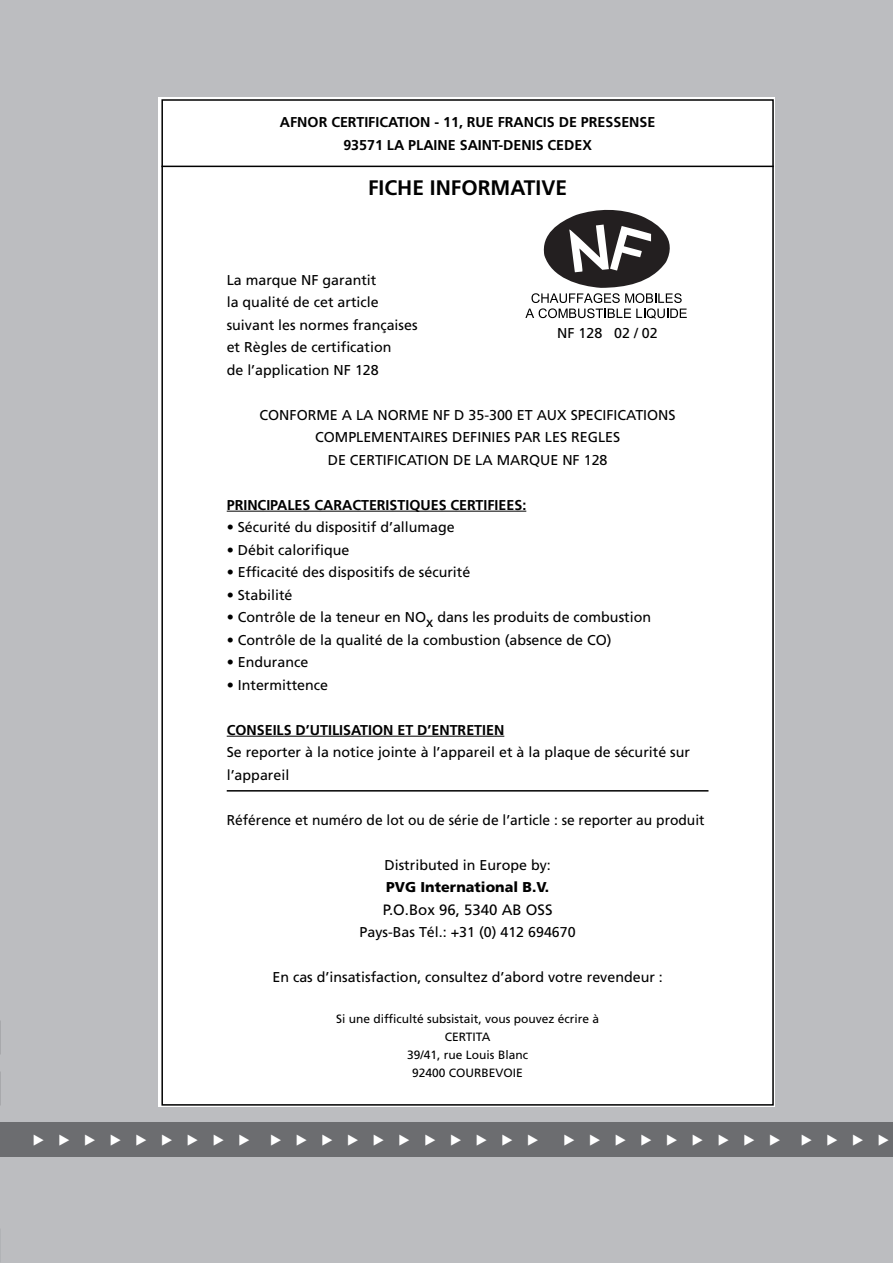
<style>
.page{position:relative;width:893px;height:1263px;background:#bcbdc0}
.page>*{position:absolute;margin:0;border:0;box-sizing:border-box;transform-origin:0 0}
.t1{font:700 21px "Frutiger";color:#000}
.t2{font:15px "Frutiger";color:#000}
.t3{font:14.25px/22.5px "Frutiger";color:#000}
.t4{font:700 14.25px/22.5px "Frutiger";color:#000;text-align:center}
.t5{font:14.25px "European Pi Three";color:#fff}
.t6{font:12px/18px "Frutiger";color:#000;text-align:center}
.s1{font-weight:700}
.s2{font-weight:900}
</style>
<div class="page">
<div style="left:0;top:1123px;width:893px;height:34px;background:#6c6d70"></div>
<div style="left:158px;top:97px;width:617px;height:1009px;background:#fff"></div>
<hr style="left:227px;top:511px;width:299px;height:1px;background:#000">
<hr style="left:227px;top:736px;width:277px;height:1px;background:#000">
<hr style="left:227px;top:790px;width:481px;height:1px;background:#000">
<hr style="left:161px;top:166px;width:613px;height:1px;background:#000">
<svg style="left:525px;top:209px;width:162px;height:110px"></svg>
<p class="t4" style="left:280px;top:111px;width:377px">AFNOR CERTIFICATION - 11, RUE FRANCIS DE PRESSENSE<br>93571 LA PLAINE SAINT-DENIS CEDEX</p>
<p class="t1" style="left:368px;top:175px;width:200px">FICHE INFORMATIVE</p>
<p class="t3" style="left:227px;top:268px;width:192px">La marque NF garantit<br>la qualité de cet article suivant les normes françaises et Règles de certification<br>de l’application NF 128</p>
<p class="t3" style="left:260px;top:403px;width:418px;text-align:center">CONFORME A LA NORME NF D 35-300 ET AUX SPECIFICATIONS<br>COMPLEMENTAIRES DEFINIES PAR LES REGLES<br>DE CERTIFICATION DE LA MARQUE NF 128</p>
<p class="t4" style="left:227px;top:493px;width:301px">PRINCIPALES CARACTERISTIQUES CERTIFIEES:</p>
<p class="t3" style="left:227px;top:516px;width:230px">• Sécurité du dispositif d’allumage</p>
<p class="t3" style="left:227px;top:538px;width:124px">• Débit calorifique</p>
<p class="t3" style="left:227px;top:561px;width:245px">• Efficacité des dispositifs de sécurité</p>
<p class="t3" style="left:227px;top:583px;width:67px">• Stabilité</p>
<p class="t3" style="left:227px;top:606px;width:426px">• Contrôle de la teneur en NOx dans les produits de combustion</p>
<p class="t3" style="left:227px;top:628px;width:386px">• Contrôle de la qualité de la combustion (absence de CO)</p>
<p class="t3" style="left:227px;top:651px;width:83px">• Endurance</p>
<p class="t3" style="left:227px;top:673px;width:103px">• Intermittence</p>
<p class="t3" style="left:227px;top:718px;width:465px"><span class="s1">CONSEILS D’UTILISATION ET D’ENTRETIEN<br></span>Se reporter à la notice jointe à l’appareil et à la plaque de sécurité sur l’appareil</p>
<p class="t3" style="left:227px;top:808px;width:479px">Référence et numéro de lot ou de série de l’article : se reporter au produit</p>
<p class="t3" style="left:384px;top:853px;width:168px">Distributed in Europe by:<br><span class="s2">PVG International B.V.</span></p>
<p class="t2" style="left:383px;top:901px;width:171px">P.O.Box 96, 5340 AB OSS</p>
<p class="t3" style="left:360px;top:921px;width:218px">Pays-Bas Tél.: +31 (0) 412 694670</p>
<p class="t3" style="left:272px;top:966px;width:392px">En cas d’insatisfaction, consultez d’abord votre revendeur :</p>
<p class="t6" style="left:336px;top:1009px;width:265px">Si une difficulté subsistait, vous pouvez écrire à<br>CERTITA<br>39/41, rue Louis Blanc<br>92400 COURBEVOIE</p>
<p class="t3" style="left:557px;top:322px;width:102px">NF 128 02 / 02</p>
<p class="t5" style="left:33px;top:1131px;width:219px">E E E E E E E E E</p>
<p class="t5" style="left:270px;top:1131px;width:270px">E E E E E E E E E E E</p>
<p class="t5" style="left:563px;top:1131px;width:219px">E E E E E E E E E</p>
<p class="t5" style="left:801px;top:1131px;width:91px">EEEE</p>
</div>
